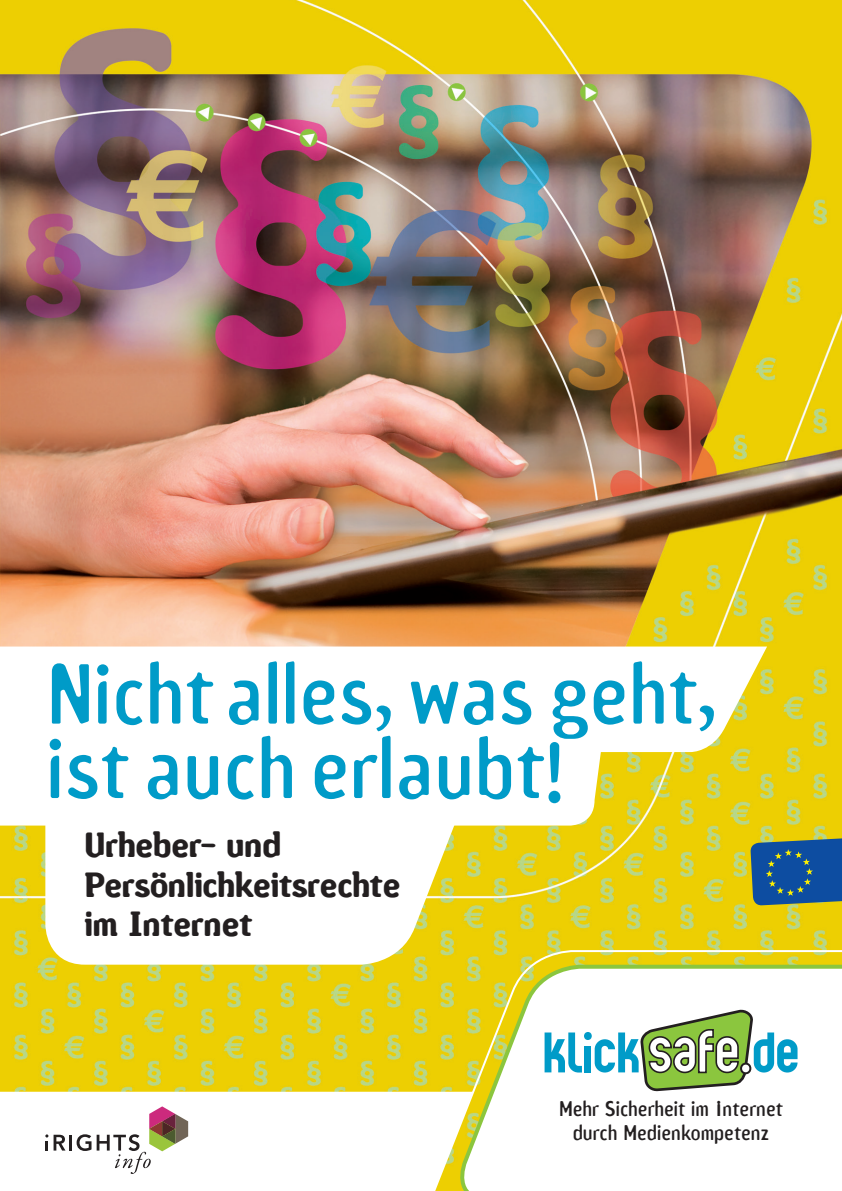
<style>
.page{position:relative;width:842px;height:1191px;background:#fff}
.page>*{position:absolute;margin:0;border:0;box-sizing:border-box;transform-origin:0 0}
.t1{font:80px/74.4px "Amoebia Sans";letter-spacing:.005em;color:#009bc8}
.t2{font:33px/39.6px "Amoebia Drop";color:#231f20}
.t3{font:20px/24px "Amoebia Sans";color:#231f20;text-align:center}
</style>
<div class="page">
<img style="left:0;top:0;width:842px;height:1091px">
<svg style="left:0;top:646px;width:767px;height:106px"></svg>
<svg style="left:0;top:720px;width:605px;height:105px"></svg>
<svg style="left:45px;top:731px;width:446px;height:233px"></svg>
<svg style="left:404px;top:949px;width:438px;height:198px"></svg>
<svg style="left:750px;top:833px;width:92px;height:72px;background:#346587"></svg>
<svg style="left:0;top:1091px;width:473px;height:100px"></svg>
<svg style="left:54px;top:1134px;width:12px;height:16px"></svg>
<hr style="left:69px;top:1134px;width:3px;height:16px;background:#231f20">
<svg style="left:77px;top:1106px;width:111px;height:68px"></svg>
<svg style="left:45px;top:1134px;width:3px;height:16px"></svg>
<svg style="left:545px;top:1032px;width:37px;height:40px"></svg>
<div style="left:584px;top:1046px;width:7px;height:26px;background:#009bc8"></div>
<svg style="left:595px;top:1007px;width:202px;height:86px"></svg>
<div style="left:584px;top:1032px;width:8px;height:8px;background:#009bc8;border-radius:50%"></div>
<h1 class="t1" style="left:47px;top:657px;width:673px">Nicht alles, was geht, ist auch erlaubt!</h1>
<h2 class="t2" style="left:84px;top:826px;width:317px">Urheber- und<br>Persönlichkeitsrechte im Internet</h2>
<p class="t3" style="left:559px;top:1096px;width:225px">Mehr Sicherheit im Internet durch Medienkompetenz</p>
</div>
